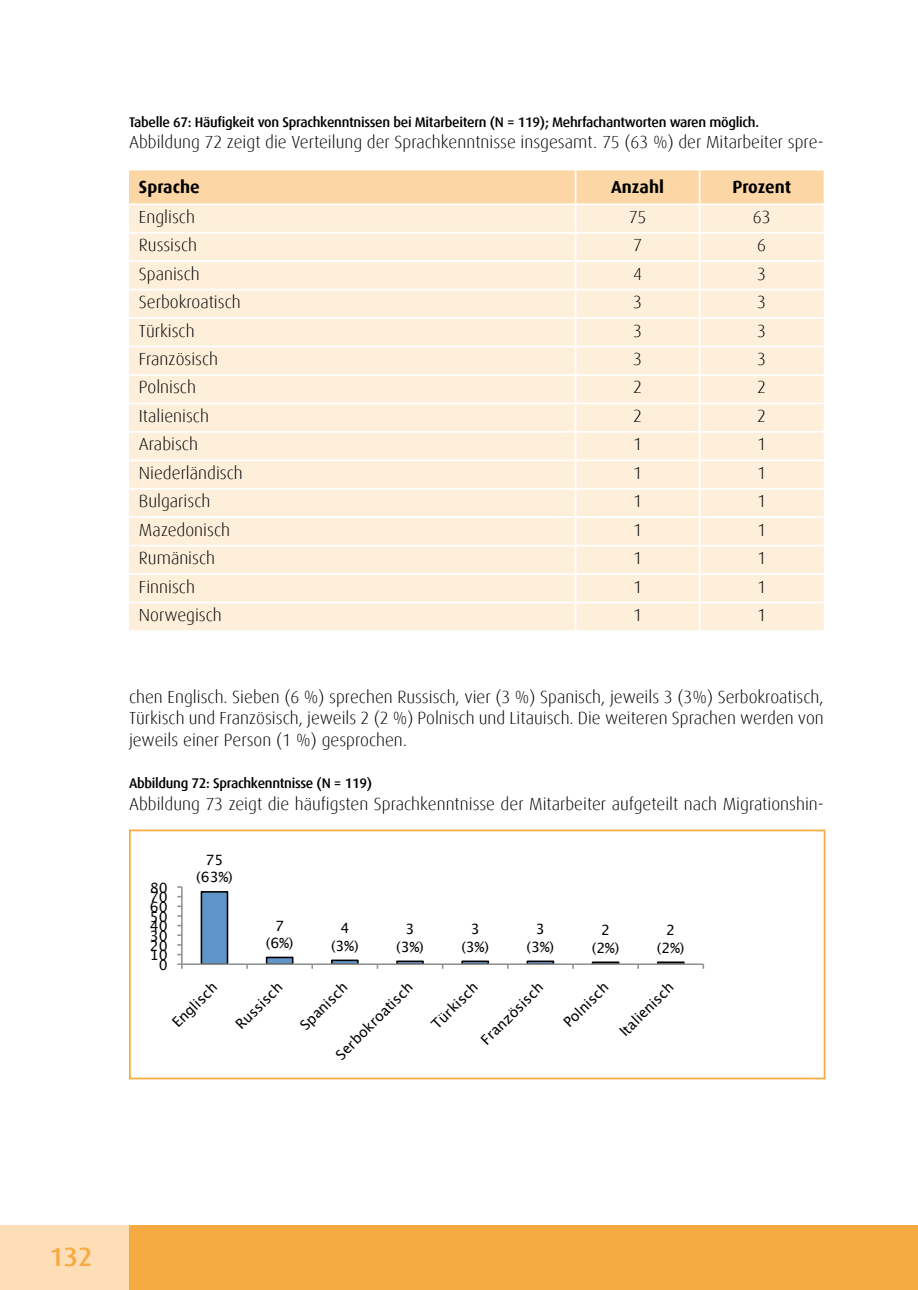
<style>
.page{position:relative;width:918px;height:1290px;background:#fff}
.page>*{position:absolute;margin:0;border:0;box-sizing:border-box;transform-origin:0 0}
.t1{font:500 26.25px "Dax";color:#f6aa42}
.t2{font:300 17.5px/21.3px "Dax";color:#000;text-align:justify}
.t3{font:700 17.5px "Dax";color:#000}
.t4{font:14.17px/17.3px "Lucida Grande";color:#000;text-align:center}
.t5{font:500 14px "Dax";letter-spacing:-.02em;color:#000}
</style>
<div class="page">
<hr style="left:181px;top:887px;width:2px;height:77px;background:#929292">
<hr style="left:182px;top:963px;width:521px;height:2px;background:#929292">
<svg style="left:177px;top:963px;width:6px;height:6px"></svg>
<svg style="left:200px;top:891px;width:485px;height:78px"></svg>
<div style="left:129px;top:829px;width:696px;height:250px;border:2px solid #f6aa42"></div>
<div style="left:0;top:1225px;width:918px;height:65px;background:#f6aa42"></div>
<div style="left:0;top:1225px;width:129px;height:65px;background:#fddeb7"></div>
<svg style="left:129px;top:170px;width:694px;height:460px;background:#fdeed9"></svg>
<p class="t5" style="left:129px;top:114px;width:631px">Tabelle 67: Häufigkeit von Sprachkenntnissen bei Mitarbeitern (N = 119); Mehrfachantworten waren möglich.</p>
<p class="t2" style="left:129px;top:132px;width:696px">Abbildung 72 zeigt die Verteilung der Sprachkenntnisse insgesamt. 75 (63 %) der Mitarbeiter spre-</p>
<p class="t3" style="left:139px;top:177px;width:62px">Sprache</p>
<p class="t3" style="left:611px;top:177px;width:54px">Anzahl</p>
<p class="t3" style="left:732px;top:177px;width:60px">Prozent</p>
<p class="t2" style="left:139px;top:206px;width:58px">Englisch</p>
<p class="t2" style="left:629px;top:206px;width:19px">75</p>
<p class="t2" style="left:753px;top:206px;width:19px">63</p>
<p class="t2" style="left:139px;top:235px;width:60px">Russisch</p>
<p class="t2" style="left:633px;top:235px;width:10px">7</p>
<p class="t2" style="left:757px;top:235px;width:10px">6</p>
<p class="t2" style="left:139px;top:263px;width:62px">Spanisch</p>
<p class="t2" style="left:633px;top:263px;width:10px">4</p>
<p class="t2" style="left:757px;top:263px;width:10px">3</p>
<p class="t2" style="left:139px;top:292px;width:103px">Serbokroatisch</p>
<p class="t2" style="left:633px;top:292px;width:10px">3</p>
<p class="t2" style="left:757px;top:292px;width:10px">3</p>
<p class="t2" style="left:139px;top:320px;width:57px">Türkisch</p>
<p class="t2" style="left:633px;top:320px;width:10px">3</p>
<p class="t2" style="left:757px;top:320px;width:10px">3</p>
<p class="t2" style="left:139px;top:348px;width:81px">Französisch</p>
<p class="t2" style="left:633px;top:348px;width:10px">3</p>
<p class="t2" style="left:757px;top:348px;width:10px">3</p>
<p class="t2" style="left:139px;top:377px;width:59px">Polnisch</p>
<p class="t2" style="left:633px;top:377px;width:10px">2</p>
<p class="t2" style="left:757px;top:377px;width:10px">2</p>
<p class="t2" style="left:139px;top:405px;width:72px">Italienisch</p>
<p class="t2" style="left:633px;top:405px;width:10px">2</p>
<p class="t2" style="left:757px;top:405px;width:10px">2</p>
<p class="t2" style="left:139px;top:434px;width:61px">Arabisch</p>
<p class="t2" style="left:633px;top:434px;width:10px">1</p>
<p class="t2" style="left:757px;top:434px;width:10px">1</p>
<p class="t2" style="left:139px;top:462px;width:105px">Niederländisch</p>
<p class="t2" style="left:633px;top:462px;width:10px">1</p>
<p class="t2" style="left:757px;top:462px;width:10px">1</p>
<p class="t2" style="left:139px;top:491px;width:73px">Bulgarisch</p>
<p class="t2" style="left:633px;top:491px;width:10px">1</p>
<p class="t2" style="left:757px;top:491px;width:10px">1</p>
<p class="t2" style="left:139px;top:519px;width:93px">Mazedonisch</p>
<p class="t2" style="left:633px;top:519px;width:10px">1</p>
<p class="t2" style="left:757px;top:519px;width:10px">1</p>
<p class="t2" style="left:139px;top:548px;width:78px">Rumänisch</p>
<p class="t2" style="left:633px;top:548px;width:10px">1</p>
<p class="t2" style="left:757px;top:548px;width:10px">1</p>
<p class="t2" style="left:139px;top:576px;width:58px">Finnisch</p>
<p class="t2" style="left:633px;top:576px;width:10px">1</p>
<p class="t2" style="left:757px;top:576px;width:10px">1</p>
<p class="t2" style="left:139px;top:604px;width:84px">Norwegisch</p>
<p class="t2" style="left:633px;top:604px;width:10px">1</p>
<p class="t2" style="left:757px;top:604px;width:10px">1</p>
<p class="t2" style="left:129px;top:686px;width:696px">chen Englisch. Sieben (6 %) sprechen Russisch, vier (3 %) Spanisch, jeweils 3 (3%) Serbokroatisch, Türkisch und Französisch, jeweils 2 (2 %) Polnisch und Litauisch. Die weiteren Sprachen werden von jeweils einer Person (1 %) gesprochen.</p>
<p class="t5" style="left:129px;top:776px;width:245px">Abbildung 72: Sprachkenntnisse (N = 119)</p>
<p class="t2" style="left:129px;top:793px;width:696px">Abbildung 73 zeigt die häufigsten Sprachkenntnisse der Mitarbeiter aufgeteilt nach Migrationshin-</p>
<p class="t4" style="left:150px;top:879px;width:19px">80</p>
<p class="t4" style="left:150px;top:889px;width:19px">70</p>
<p class="t4" style="left:150px;top:898px;width:19px">60</p>
<p class="t4" style="left:150px;top:908px;width:19px">50</p>
<p class="t4" style="left:150px;top:918px;width:19px">40</p>
<p class="t4" style="left:150px;top:927px;width:19px">30</p>
<p class="t4" style="left:150px;top:937px;width:19px">20</p>
<p class="t4" style="left:150px;top:946px;width:19px">10</p>
<p class="t4" style="left:159px;top:956px;width:10px">0</p>
<p class="t4" style="left:196px;top:851px;width:38px">75 (63%)</p>
<p class="t4" style="left:266px;top:917px;width:29px">7 (6%)</p>
<p class="t4" style="left:331px;top:920px;width:29px">4 (3%)</p>
<p class="t4" style="left:396px;top:921px;width:29px">3 (3%)</p>
<p class="t4" style="left:461px;top:921px;width:29px">3 (3%)</p>
<p class="t4" style="left:526px;top:921px;width:29px">3 (3%)</p>
<p class="t4" style="left:592px;top:922px;width:29px">2 (2%)</p>
<p class="t4" style="left:657px;top:922px;width:29px">2 (2%)</p>
<p class="t4" style="left:169px;top:1019px;width:58px;rotate:-45deg">Englisch</p>
<p class="t4" style="left:232px;top:1021px;width:61px;rotate:-45deg">Russisch</p>
<p class="t4" style="left:296px;top:1021px;width:62px;rotate:-45deg">Spanisch</p>
<p class="t4" style="left:332px;top:1051px;width:104px;rotate:-45deg">Serbokroatisch</p>
<p class="t4" style="left:428px;top:1020px;width:61px;rotate:-45deg">Türkisch</p>
<p class="t4" style="left:477px;top:1036px;width:83px;rotate:-45deg">Französisch</p>
<p class="t4" style="left:560px;top:1019px;width:58px;rotate:-45deg">Polnisch</p>
<p class="t4" style="left:616px;top:1028px;width:71px;rotate:-45deg">Italienisch</p>
<p class="t1" style="left:50px;top:1242px;width:44px">132</p>
</div>
